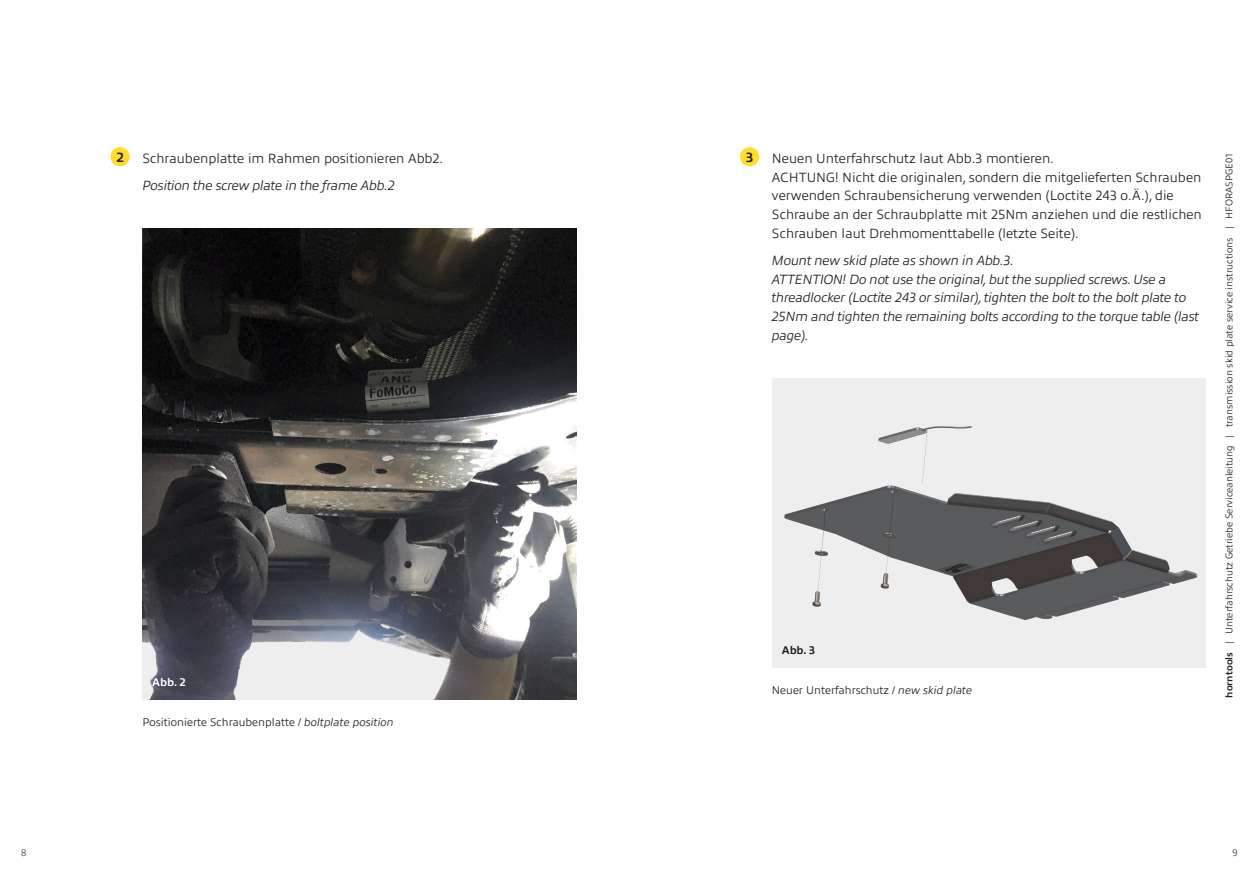
<style>
.page{position:relative;width:1259px;height:893px;background:#fff}
.page>*{position:absolute;margin:0;border:0;box-sizing:border-box;transform-origin:0 0}
.Text_DE{font:300 13.5px/18.8px "Allumi Std";color:#231f20}
.Text_EN{font:italic 300 13.5px/18.8px "Allumi Std";letter-spacing:-.02em;color:#231f20}
.Heading_1{font:700 13.5px "Allumi Std";color:#231f20}
.Bildunterschrift{font:300 11.25px "Allumi Std";color:#231f20}
.Abb__NR{font:700 11.25px "Allumi Std";color:#231f20}
.Abb__NR-2{font:700 11.25px "Allumi Std";color:#fff}
.t1{font:300 9.75px "Allumi Std";color:#231f20}
.t2{font:300 9.75px "Allumi Std";color:#47474c}
.s1{font-style:italic}
.s2{font-weight:700}
</style>
<div class="page">
<div style="left:110px;top:147px;width:20px;height:19px;background:#ffdd2b;border-radius:50%"></div>
<div style="left:740px;top:147px;width:19px;height:19px;background:#ffdd2b;border-radius:50%"></div>
<img style="left:772px;top:378px;width:428px;height:290px">
<img style="left:142px;top:228px;width:434px;height:472px">
<p class="Heading_1" style="left:116px;top:150px;width:9px">2</p>
<p class="Text_DE" style="left:142px;top:149px;width:302px">Schraubenplatte im Rahmen positionieren Abb2.</p>
<p class="Text_EN" style="left:142px;top:176px;width:254px">Position the screw plate in the frame Abb.2</p>
<p class="Abb__NR-2" style="left:152px;top:676px;width:35px">Abb. 2</p>
<p class="Bildunterschrift" style="left:142px;top:716px;width:253px">Positionierte Schraubenplatte / <span class="s1">boltplate position</span></p>
<p class="Heading_1" style="left:746px;top:150px;width:9px">3</p>
<p class="Text_DE" style="left:772px;top:149px;width:431px">Neuen Unterfahrschutz laut Abb.3 montieren.<br>ACHTUNG! Nicht die originalen, sondern die mitgelieferten Schrauben verwenden Schraubensicherung verwenden (Loctite 243 o.Ä.), die Schraube an der Schraubplatte mit 25Nm anziehen und die restlichen Schrauben laut Drehmomenttabelle (letzte Seite).</p>
<p class="Text_EN" style="left:772px;top:251px;width:428px">Mount new skid plate as shown in Abb.3.<br>ATTENTION! Do not use the original, but the supplied screws. Use a threadlocker (Loctite 243 or similar), tighten the bolt to the bolt plate to 25Nm and tighten the remaining bolts according to the torque table (last page).</p>
<p class="Abb__NR" style="left:782px;top:644px;width:35px">Abb. 3</p>
<p class="Bildunterschrift" style="left:772px;top:684px;width:202px">Neuer Unterfahrschutz / <span class="s1">new skid plate</span></p>
<p class="t1" style="left:1224px;top:698px;width:546px;rotate:-90deg"><span class="s2">horntools</span> | Unterfahrschutz Getriebe Serviceanleitung | transmission skid plate service instructions | HFORASPGE01</p>
<p class="t2" style="left:21px;top:847px;width:7px">8</p>
<p class="t2" style="left:1232px;top:847px;width:7px">9</p>
</div>
